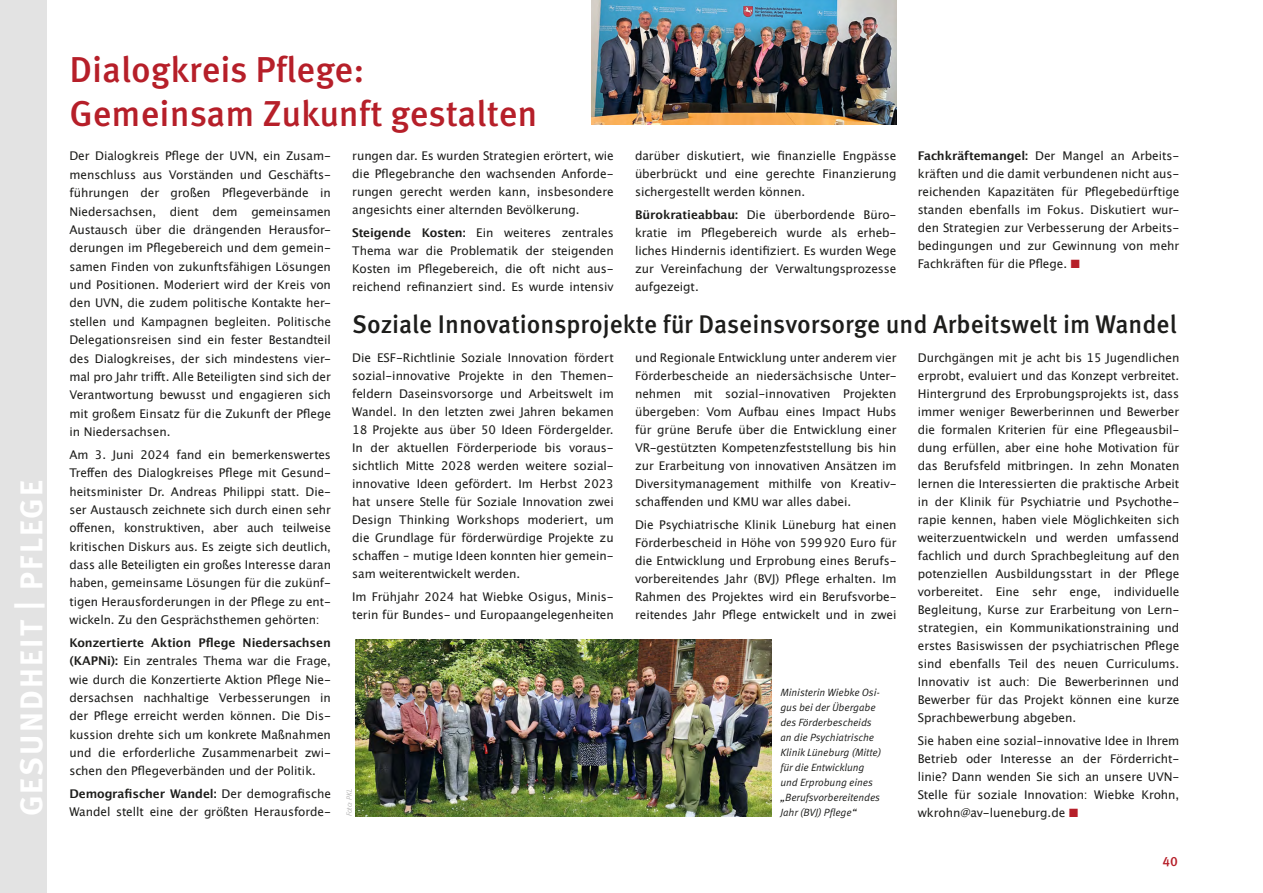
<style>
.page{position:relative;width:1263px;height:893px;background:#fff}
.page>*{position:absolute;margin:0;border:0;box-sizing:border-box;transform-origin:0 0}
.Head_24{font:500 36px/43.2px "Meta Pro";color:#b61f29}
.Kapitel{font:700 31.5px "Meta Pro";letter-spacing:.07em;color:#fff}
.Head_24-2{font:500 25.5px "Meta Pro";color:#1d1d1b}
.t1{font:500 13.5px "Meta Pro";color:#b61f29}
.Fließtext{font:12px/18px "Lucida San Rom";letter-spacing:-.005em;color:#1d1d1b;text-align:justify}
.Bildtext{font:italic 10.5px/15px "Meta Pro";letter-spacing:-.005em;color:#1d1d1b}
.Fotonachweis{font:italic 300 7.5px "Meta Pro";color:#9d9d9c}
.s1{font-family:"Lucida San Dem"}
.s2{color:#b61f29}
</style>
<div class="page">
<div style="left:0;top:0;width:47px;height:893px;background:#e3e3e3"></div>
<img style="left:591px;top:0;width:305px;height:124px">
<img style="left:355px;top:640px;width:417px;height:176px">
<p class="Kapitel" style="left:7px;top:816px;width:338px;rotate:-90deg">GESUNDHEIT | PFLEGE</p>
<p class="Head_24" style="left:69px;top:46px;width:470px">Dialogkreis Pflege:<br>Gemeinsam Zukunft gestalten</p>
<p class="Fließtext" style="left:69px;top:147px;width:263px;line-height:18.5px">Der Dialogkreis Pflege der UVN, ein Zusam&shy;menschluss aus Vorständen und Geschäfts&shy;führungen der großen Pflegeverbände in Niedersachsen, dient dem gemeinsamen Austausch über die drängenden Herausfor&shy;derungen im Pflegebereich und dem gemein&shy;samen Finden von zukunftsfähigen Lösungen und Positionen. Moderiert wird der Kreis von den UVN, die zudem politische Kontakte her&shy;stellen und Kampagnen begleiten. Politische Delegationsreisen sind ein fester Bestandteil des Dialogkreises, der sich mindestens vier&shy;mal pro Jahr trifft. Alle Beteiligten sind sich der Verantwortung bewusst und engagieren sich mit großem Einsatz für die Zukunft der Pflege in Niedersachsen.</p>
<p class="Fließtext" style="left:69px;top:445px;width:263px;line-height:18.5px">Am 3. Juni 2024 fand ein bemerkenswertes Treffen des Dialogkreises Pflege mit Gesund&shy;heitsminister Dr. Andreas Philippi statt. Die&shy;ser Austausch zeichnete sich durch einen sehr offenen, konstruktiven, aber auch teilweise kritischen Diskurs aus. Es zeigte sich deutlich, dass alle Beteiligten ein großes Interesse daran haben, gemeinsame Lösungen für die zukünf&shy;tigen Herausforderungen in der Pflege zu ent&shy;wickeln. Zu den Gesprächsthemen gehörten:</p>
<p class="Fließtext" style="left:69px;top:633px;width:263px;line-height:18.5px"><span class="s1">Konzertierte Aktion Pflege Niedersachsen (KAPNi):</span> Ein zentrales Thema war die Frage, wie durch die Konzertierte Aktion Pflege Nie&shy;dersachsen nachhaltige Verbesserungen in der Pflege erreicht werden können. Die Dis&shy;kussion drehte sich um konkrete Maßnahmen und die erforderliche Zusammenarbeit zwi&shy;schen den Pflegeverbänden und der Politik.</p>
<p class="Fließtext" style="left:69px;top:785px;width:263px;line-height:18.5px"><span class="s1">Demografischer Wandel:</span> Der demografische<br>Wandel stellt eine der größten Herausforde-</p>
<p class="Fließtext" style="left:352px;top:147px;width:263px">rungen dar. Es wurden Strategien erörtert, wie die Pflegebranche den wachsenden Anforde&shy;rungen gerecht werden kann, insbesondere angesichts einer alternden Bevölkerung.</p>
<p class="Fließtext" style="left:352px;top:224px;width:263px"><span class="s1">Steigende Kosten:</span> Ein weiteres zentrales Thema war die Problematik der steigenden Kosten im Pflegebereich, die oft nicht aus&shy;reichend refinanziert sind. Es wurde intensiv</p>
<p class="Fließtext" style="left:635px;top:147px;width:263px">darüber diskutiert, wie finanzielle Engpässe überbrückt und eine gerechte Finanzierung sichergestellt werden können.</p>
<p class="Fließtext" style="left:635px;top:206px;width:263px;text-align:left"><span class="s1">Bürokratieabbau:</span> Die überbordende Büro&shy;kratie im Pflegebereich wurde als erheb&shy;liches Hindernis identifiziert. Es wurden Wege zur Vereinfachung der Verwaltungsprozesse aufgezeigt.</p>
<p class="Fließtext" style="left:918px;top:147px;width:263px"><span class="s1">Fachkräftemangel:</span> Der Mangel an Arbeits&shy;kräften und die damit verbundenen nicht aus&shy;reichenden Kapazitäten für Pflegebedürftige standen ebenfalls im Fokus. Diskutiert wur&shy;den Strategien zur Verbesserung der Arbeits&shy;bedingungen und zur Gewinnung von mehr Fachkräften für die Pflege. <span class="s2">■</span></p>
<p class="Head_24-2" style="left:352px;top:304px;width:826px">Soziale Innovationsprojekte für Daseinsvorsorge und Arbeitswelt im Wandel</p>
<p class="Fließtext" style="left:352px;top:349px;width:263px">Die ESF-Richtlinie Soziale Innovation fördert sozial-innovative Projekte in den Themen&shy;feldern Daseinsvorsorge und Arbeitswelt im Wandel. In den letzten zwei Jahren bekamen 18 Projekte aus über 50 Ideen Fördergelder.<br>In der aktuellen Förderperiode bis voraus&shy;sichtlich Mitte 2028 werden weitere sozial&shy;innovative Ideen gefördert. Im Herbst 2023 hat unsere Stelle für Soziale Innovation zwei Design Thinking Workshops moderiert, um die Grundlage für förderwürdige Projekte zu schaffen – mutige Ideen konnten hier gemein&shy;sam weiterentwickelt werden.</p>
<p class="Fließtext" style="left:352px;top:587px;width:263px">Im Frühjahr 2024 hat Wiebke Osigus, Minis&shy;terin für Bundes- und Europaangelegenheiten</p>
<p class="Fotonachweis" style="left:344px;top:816px;width:29px;rotate:-90deg">Foto: PKL</p>
<p class="Fließtext" style="left:635px;top:349px;width:263px">und Regionale Entwicklung unter anderem vier Förderbescheide an niedersächsische Unter&shy;nehmen mit sozial-innovativen Projekten übergeben: Vom Aufbau eines Impact Hubs für grüne Berufe über die Entwicklung einer VR-gestützten Kompetenzfeststellung bis hin zur Erarbeitung von innovativen Ansätzen im Diversitymanagement mithilfe von Kreativ&shy;schaffenden und KMU war alles dabei.</p>
<p class="Fließtext" style="left:635px;top:515px;width:263px">Die Psychiatrische Klinik Lüneburg hat einen Förderbescheid in Höhe von 599920 Euro für die Entwicklung und Erprobung eines Berufs&shy;vorbereitendes Jahr (BVJ) Pflege erhalten. Im Rahmen des Projektes wird ein Berufsvorbe&shy;reitendes Jahr Pflege entwickelt und in zwei</p>
<p class="Bildtext" style="left:780px;top:685px;width:102px">Ministerin Wiebke Osi&shy;gus bei der Übergabe des Förderbescheids an die Psychiatrische<br>Klinik Lüneburg (Mitte) für die Entwicklung und Erprobung eines „Berufsvorbereitendes</p>
<p class="Bildtext" style="left:780px;top:805px;width:78px">Jahr (BVJ) Pflege“</p>
<p class="Fließtext" style="left:918px;top:349px;width:263px">Durchgängen mit je acht bis 15 Jugendlichen erprobt, evaluiert und das Konzept verbreitet.<br>Hintergrund des Erprobungsprojekts ist, dass immer weniger Bewerberinnen und Bewerber die formalen Kriterien für eine Pflegeausbil&shy;dung erfüllen, aber eine hohe Motivation für das Berufsfeld mitbringen. In zehn Monaten lernen die Interessierten die praktische Arbeit in der Klinik für Psychiatrie und Psychothe&shy;rapie kennen, haben viele Möglichkeiten sich weiterzuentwickeln und werden umfassend fachlich und durch Sprachbegleitung auf den potenziellen Ausbildungsstart in der Pflege vorbereitet. Eine sehr enge, individuelle Begleitung, Kurse zur Erarbeitung von Lern&shy;strategien, ein Kommunikationstraining und erstes Basiswissen der psychiatrischen Pflege sind ebenfalls Teil des neuen Curriculums.<br>Innovativ ist auch: Die Bewerberinnen und Bewerber für das Projekt können eine kurze Sprachbewerbung abgeben.</p>
<p class="Fließtext" style="left:918px;top:731px;width:263px">Sie haben eine sozial-innovative Idee in Ihrem Betrieb oder Interesse an der Förderricht&shy;linie? Dann wenden Sie sich an unsere UVN-Stelle für soziale Innovation: Wiebke Krohn, wkrohn@av-lueneburg.de <span class="s2">■</span></p>
<p class="t1" style="left:1162px;top:851px;width:17px">40</p>
</div>
